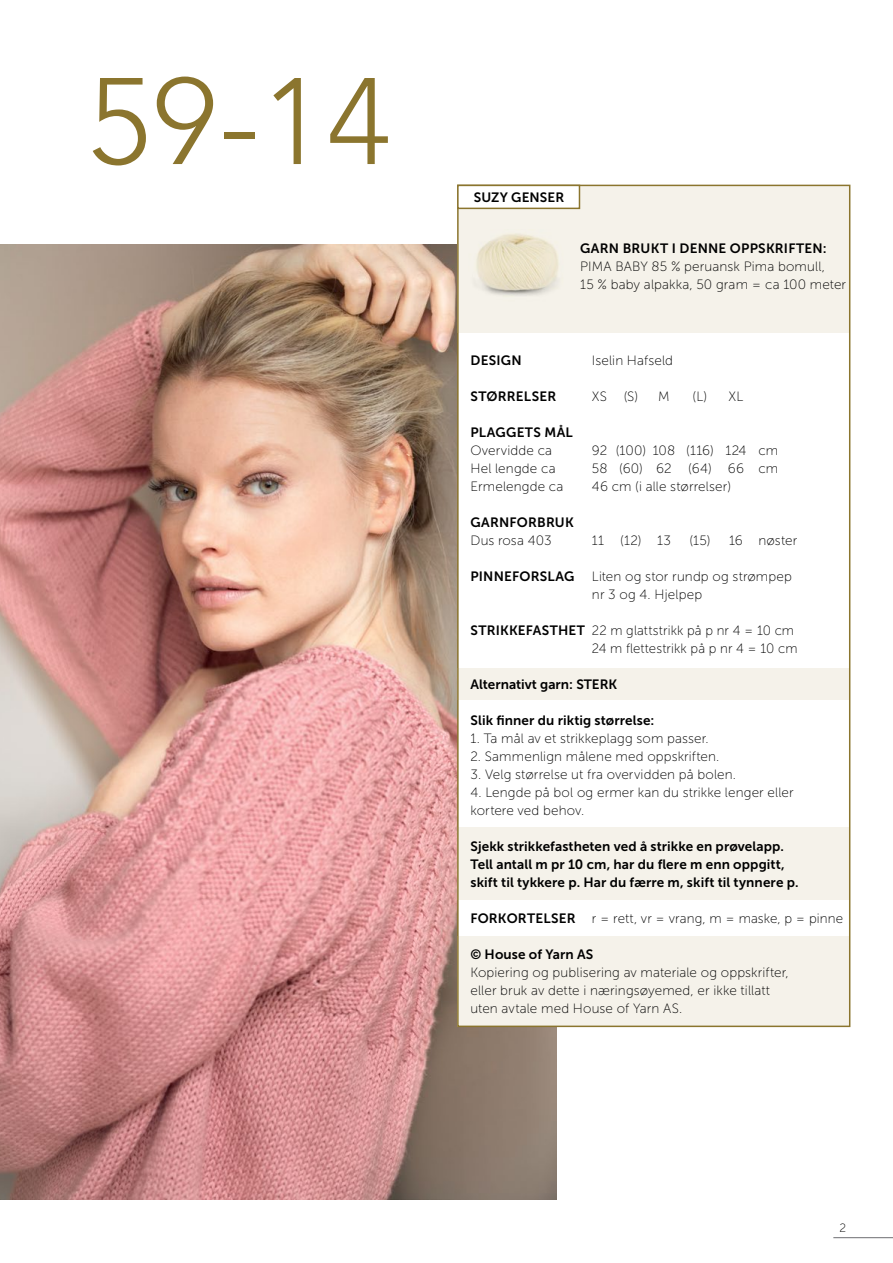
<style>
.page{position:relative;width:893px;height:1263px;background:#fff}
.page>*{position:absolute;margin:0;border:0;box-sizing:border-box;transform-origin:0 0}
.t1{font:300 121.5px "Avenir";color:#8b752e}
.INNHOLD{font:13.5px "Museo Sans 100";letter-spacing:.01em;color:#000}
.INNHOLD-2{font:13.5px "Museo Sans 700";letter-spacing:.01em;color:#000}
.INNHOLD-3{font:13.5px "Museo Sans 100";letter-spacing:-.01em;color:#000}
.INNHOLD-4{font:13.5px "Museo Sans 700";letter-spacing:.03em;color:#000}
.INNHOLD-_Opps{font:13.5px "Museo Sans 700";letter-spacing:.005em;color:#000}
.t2{font:12px "Museo Sans 100";color:#000}
.s1{font-family:"Museo Sans 700"}
</style>
<div class="page">
<hr style="left:833px;top:1237px;width:60px;height:1px;background:#6d6e71">
<img style="left:0;top:245px;width:556px;height:954px">
<div style="left:458px;top:185px;width:392px;height:817px;background:#fff"></div>
<div style="left:458px;top:185px;width:392px;height:148px;background:#f5f2ea"></div>
<div style="left:458px;top:936px;width:392px;height:91px;background:#f5f2ea"></div>
<div style="left:458px;top:668px;width:392px;height:31px;background:#f5f2ea"></div>
<div style="left:458px;top:828px;width:392px;height:72px;background:#f5f2ea"></div>
<div style="left:457px;top:185px;width:393px;height:842px;border:2px solid #8b752e"></div>
<div style="left:457px;top:185px;width:123px;height:24px;background:#fff;border:2px solid #8b752e"></div>
<img style="left:476px;top:233px;width:83px;height:63px">
<p class="t1" style="left:88px;top:50px;width:304px">59-14</p>
<p class="INNHOLD-_Opps" style="left:474px;top:190px;width:92px">SUZY GENSER</p>
<p class="INNHOLD-2" style="left:580px;top:241px;width:248px">GARN BRUKT I DENNE OPPSKRIFTEN:</p>
<p class="INNHOLD" style="left:580px;top:259px;width:246px">PIMA BABY 85 % peruansk Pima bomull,</p>
<p class="INNHOLD" style="left:580px;top:277px;width:267px">15 % baby alpakka, 50 gram = ca 100 meter</p>
<p class="INNHOLD-2" style="left:470px;top:353px;width:53px">DESIGN</p>
<p class="INNHOLD" style="left:592px;top:353px;width:83px">Iselin Hafseld</p>
<p class="INNHOLD-2" style="left:470px;top:389px;width:87px">STØRRELSER</p>
<p class="INNHOLD" style="left:592px;top:389px;width:48px">XS (S)</p>
<p class="INNHOLD" style="left:658px;top:389px;width:13px">M</p>
<p class="INNHOLD" style="left:693px;top:389px;width:52px">(L) XL</p>
<p class="INNHOLD-4" style="left:470px;top:425px;width:104px">PLAGGETS MÅL</p>
<p class="INNHOLD" style="left:470px;top:443px;width:83px">Overvidde ca</p>
<p class="INNHOLD-3" style="left:592px;top:443px;width:188px">92 (100) 108 (116) 124 cm</p>
<p class="INNHOLD" style="left:470px;top:461px;width:87px">Hel lengde ca</p>
<p class="INNHOLD" style="left:592px;top:461px;width:188px">58 (60) 62 (64) 66 cm</p>
<p class="INNHOLD" style="left:470px;top:479px;width:95px">Ermelengde ca</p>
<p class="INNHOLD" style="left:592px;top:479px;width:141px">46 cm (i alle størrelser)</p>
<p class="INNHOLD-2" style="left:470px;top:515px;width:105px">GARNFORBRUK</p>
<p class="INNHOLD" style="left:470px;top:533px;width:83px">Dus rosa 403</p>
<p class="INNHOLD" style="left:592px;top:533px;width:80px">11 (12) 13</p>
<p class="INNHOLD" style="left:689px;top:533px;width:109px">(15) 16 nøster</p>
<p class="INNHOLD-2" style="left:470px;top:569px;width:105px">PINNEFORSLAG</p>
<p class="INNHOLD" style="left:592px;top:569px;width:202px">Liten og stor rundp og strømpep</p>
<p class="INNHOLD" style="left:592px;top:587px;width:112px">nr 3 og 4. Hjelpep</p>
<p class="INNHOLD" style="left:470px;top:623px;width:325px"><span class="s1">STRIKKEFASTHET</span> 22 m glattstrikk på p nr 4 = 10 cm</p>
<p class="INNHOLD" style="left:592px;top:641px;width:207px">24 m flettestrikk på p nr 4 = 10 cm</p>
<p class="INNHOLD-2" style="left:470px;top:677px;width:148px">Alternativt garn: STERK</p>
<p class="INNHOLD-2" style="left:470px;top:713px;width:185px">Slik finner du riktig størrelse:</p>
<p class="INNHOLD" style="left:470px;top:731px;width:240px">1. Ta mål av et strikkeplagg som passer.</p>
<p class="INNHOLD" style="left:470px;top:749px;width:250px">2. Sammenlign målene med oppskriften.</p>
<p class="INNHOLD" style="left:470px;top:767px;width:267px">3. Velg størrelse ut fra overvidden på bolen.</p>
<p class="INNHOLD" style="left:470px;top:785px;width:325px">4. Lengde på bol og ermer kan du strikke lenger eller</p>
<p class="INNHOLD" style="left:470px;top:803px;width:115px">kortere ved behov.</p>
<p class="INNHOLD-2" style="left:470px;top:839px;width:315px">Sjekk strikkefastheten ved å strikke en prøvelapp.</p>
<p class="INNHOLD-2" style="left:470px;top:857px;width:316px">Tell antall m pr 10 cm, har du flere m enn oppgitt,</p>
<p class="INNHOLD-2" style="left:470px;top:875px;width:330px">skift til tykkere p. Har du færre m, skift til tynnere p.</p>
<p class="INNHOLD" style="left:470px;top:911px;width:374px"><span class="s1">FORKORTELSER</span> r = rett, vr = vrang, m = maske, p = pinne</p>
<p class="INNHOLD-2" style="left:470px;top:947px;width:124px">© House of Yarn AS</p>
<p class="INNHOLD" style="left:470px;top:965px;width:320px">Kopiering og publisering av materiale og oppskrifter,</p>
<p class="INNHOLD" style="left:470px;top:983px;width:301px">eller bruk av dette i næringsøyemed, er ikke tillatt</p>
<p class="INNHOLD" style="left:470px;top:1001px;width:214px">uten avtale med House of Yarn AS.</p>
<p class="t2" style="left:839px;top:1221px;width:8px">2</p>
</div>
